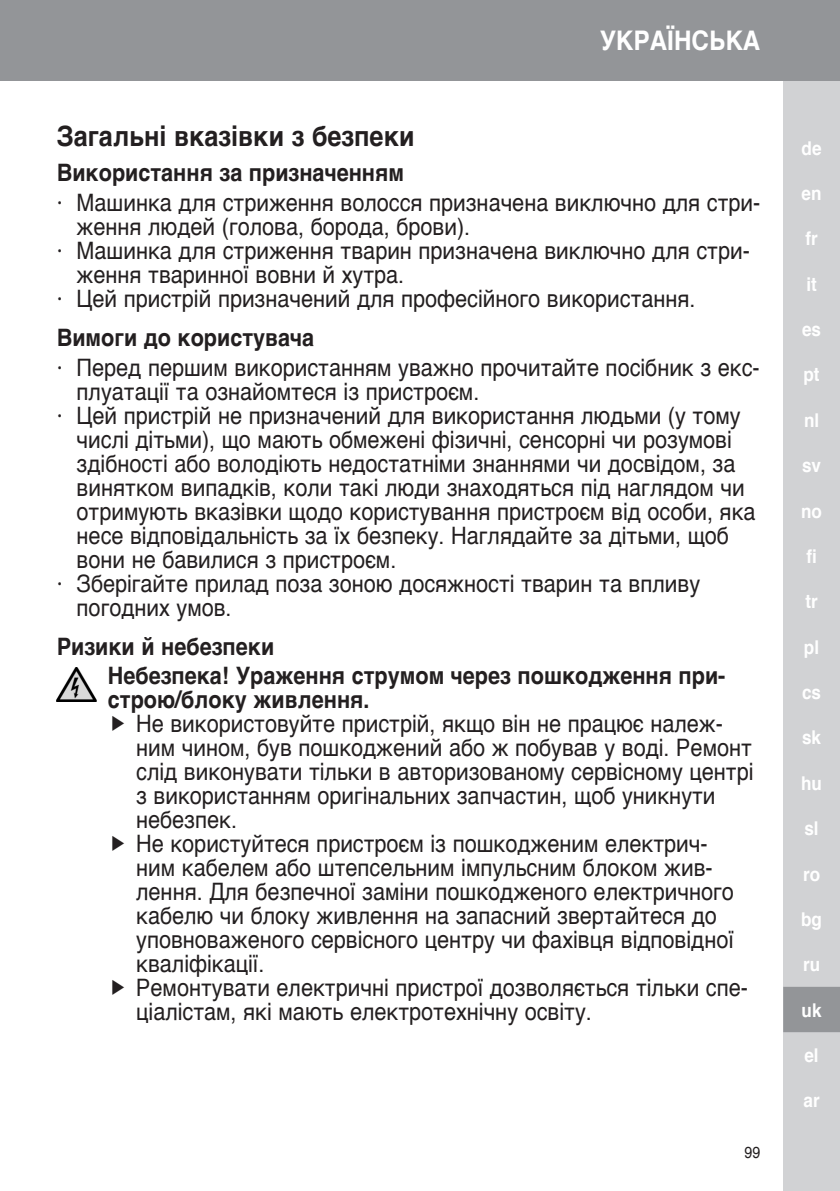
<style>
.page{position:relative;width:840px;height:1191px;background:#fff}
.page>*{position:absolute;margin:0;border:0;box-sizing:border-box;transform-origin:0 0}
.t1{font:700 28px "Helvetica";color:#231f20;scale:.9 1}
.t2{font:700 27px "Helvetica";color:#fff;scale:.9 1}
.t3{font:24px/24px "Helvetica";color:#231f20;scale:.9 1}
.t4{font:700 24px/29.6px "Helvetica";color:#231f20;scale:.9 1}
.t5{font:700 19px "Helvetica";color:#fff;scale:.9 1}
.t6{font:16px "Helvetica";color:#231f20;scale:.9 1}
</style>
<div class="page">
<div style="left:782px;top:0;width:57px;height:1191px;background:#d1d2d4"></div>
<div style="left:0;top:0;width:839px;height:80px;background:#939598"></div>
<div style="left:782px;top:986px;width:57px;height:46px;background:#939598"></div>
<img style="left:57px;top:667px;width:39px;height:34px">
<p class="t2" style="left:599px;top:19px;width:180px">УКРАЇНСЬКА</p>
<p class="t1" style="left:57px;top:113px;width:399px">Загальні вказівки з безпеки</p>
<p class="t4" style="left:57px;top:158px;width:387px">Використання за призначенням</p>
<p class="t3" style="left:57px;top:191px;width:782px">· Машинка для стриження волосся призначена виключно для стри-</p>
<p class="t3" style="left:77px;top:215px;width:438px">ження людей (голова, борода, брови).</p>
<p class="t3" style="left:57px;top:239px;width:771px">· Машинка для стриження тварин призначена виключно для стри-</p>
<p class="t3" style="left:77px;top:263px;width:365px">ження тваринної вовни й хутра.</p>
<p class="t3" style="left:57px;top:287px;width:711px">· Цей пристрій призначений для професійного використання.</p>
<p class="t4" style="left:57px;top:323px;width:287px">Вимоги до користувача</p>
<p class="t3" style="left:57px;top:356px;width:782px">· Перед першим використанням уважно прочитайте посібник з екс-</p>
<p class="t3" style="left:77px;top:380px;width:448px">плуатації та ознайомтеся із пристроєм.</p>
<p class="t3" style="left:57px;top:404px;width:761px">· Цей пристрій не призначений для використання людьми (у тому</p>
<p class="t3" style="left:77px;top:428px;width:729px">числі дітьми), що мають обмежені фізичні, сенсорні чи розумові</p>
<p class="t3" style="left:77px;top:452px;width:733px">здібності або володіють недостатніми знаннями чи досвідом, за</p>
<p class="t3" style="left:77px;top:476px;width:743px">винятком випадків, коли такі люди знаходяться під наглядом чи</p>
<p class="t3" style="left:77px;top:500px;width:755px">отримують вказівки щодо користування пристроєм від особи, яка</p>
<p class="t3" style="left:77px;top:524px;width:726px">несе відповідальність за їх безпеку. Наглядайте за дітьми, щоб</p>
<p class="t3" style="left:77px;top:548px;width:356px">вони не бавилися з пристроєм.</p>
<p class="t3" style="left:57px;top:572px;width:716px">· Зберігайте прилад поза зоною досяжності тварин та впливу</p>
<p class="t3" style="left:77px;top:596px;width:174px">погодних умов.</p>
<p class="t4" style="left:108px;top:631px;width:687px;text-indent:-51px">Ризики й небезпеки<br>Небезпека! Ураження струмом через пошкодження при-</p>
<p class="t4" style="left:108px;top:685px;width:292px">строю/блоку живлення.</p>
<p class="t3" style="left:136px;top:712px;width:687px">Не використовуйте пристрій, якщо він не працює належ&shy;ним чином, був пошкоджений або ж побував у воді. Ремонт слід виконувати тільки в авторизованому сервісному центрі з використанням оригінальних запчастин, щоб уникнути небезпек.<br>Не користуйтеся пристроєм із пошкодженим електрич-<br>ним кабелем або штепсельним імпульсним блоком жив&shy;лення. Для безпечної заміни пошкодженого електричного кабелю чи блоку живлення на запасний звертайтеся до уповноваженого сервісного центру чи фахівця відповідної кваліфікації.<br>Ремонтувати електричні пристрої дозволяється тільки спе&shy;ціалістам, які мають електротехнічну освіту.</p>
<p class="t6" style="left:744px;top:1139px;width:19px">99</p>
<p class="t5" style="left:801px;top:133px;width:24px">de</p>
<p class="t5" style="left:801px;top:178px;width:24px">en</p>
<p class="t5" style="left:805px;top:223px;width:15px">fr</p>
<p class="t5" style="left:805px;top:269px;width:13px">it</p>
<p class="t5" style="left:801px;top:314px;width:23px">es</p>
<p class="t5" style="left:803px;top:359px;width:19px">pt</p>
<p class="t5" style="left:803px;top:405px;width:18px">nl</p>
<p class="t5" style="left:801px;top:450px;width:23px">sv</p>
<p class="t5" style="left:800px;top:495px;width:25px">no</p>
<p class="t5" style="left:805px;top:541px;width:13px">fi</p>
<p class="t5" style="left:805px;top:586px;width:15px">tr</p>
<p class="t5" style="left:803px;top:631px;width:18px">pl</p>
<p class="t5" style="left:801px;top:677px;width:23px">cs</p>
<p class="t5" style="left:801px;top:722px;width:23px">sk</p>
<p class="t5" style="left:800px;top:767px;width:25px">hu</p>
<p class="t5" style="left:804px;top:813px;width:17px">sl</p>
<p class="t5" style="left:802px;top:858px;width:20px">ro</p>
<p class="t5" style="left:800px;top:904px;width:25px">bg</p>
<p class="t5" style="left:802px;top:949px;width:20px">ru</p>
<p class="t5" style="left:801px;top:994px;width:24px">uk</p>
<p class="t5" style="left:804px;top:1040px;width:17px">el</p>
<p class="t5" style="left:803px;top:1085px;width:19px">ar</p>
</div>
